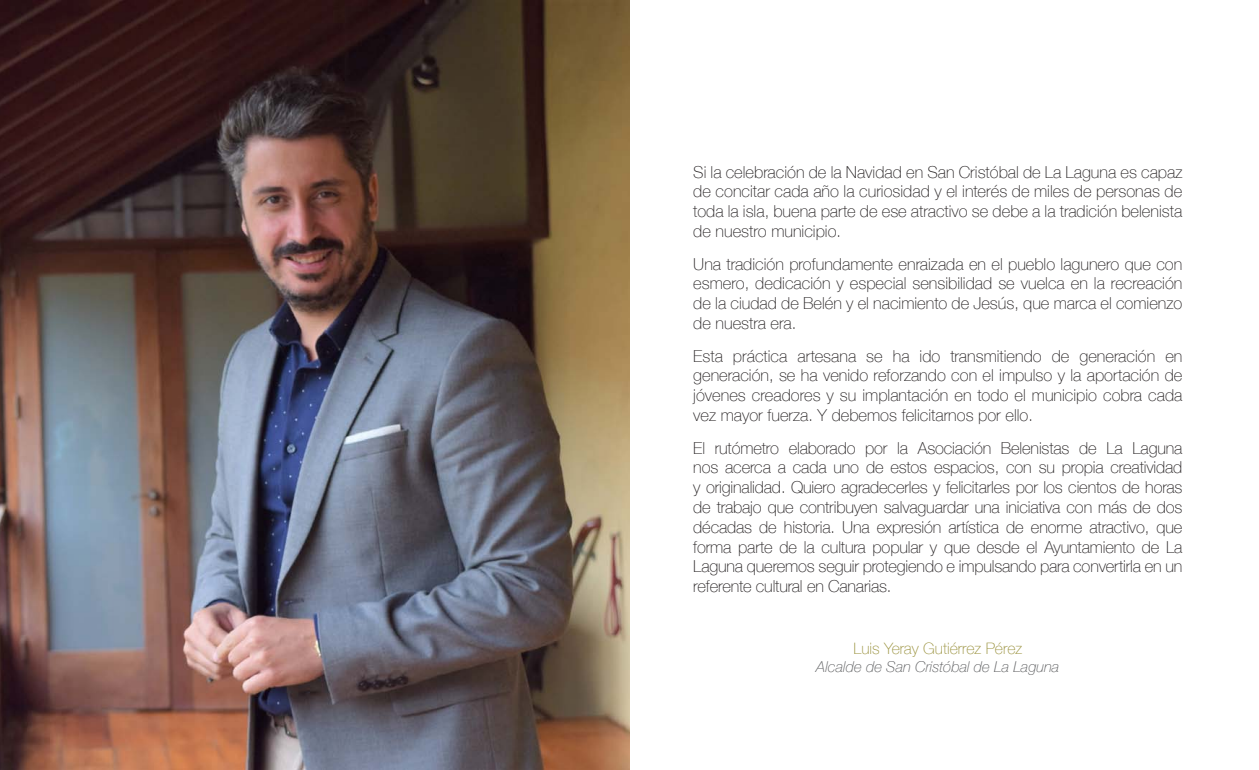
<style>
.page{position:relative;width:1259px;height:770px;background:#fff}
.page>*{position:absolute;margin:0;border:0;box-sizing:border-box;transform-origin:0 0}
.t1{font:100 16.5px/19.8px "Helvetica Neue";color:#231f20;text-align:justify}
.t2{font:100 15.75px "Helvetica Neue";color:#99913c}
.t3{font:italic 100 15px "Helvetica Neue";color:#57585a}
</style>
<div class="page">
<img style="left:0;top:0;width:629px;height:770px">
<p class="t1" style="left:693px;top:161px;width:490px">Si la celebración de la Navidad en San Cristóbal de La Laguna es capaz de concitar cada año la curiosidad y el interés de miles de personas de toda la isla, buena parte de ese atractivo se debe a la tradición belenista de nuestro municipio.</p>
<p class="t1" style="left:693px;top:253px;width:490px">Una tradición profundamente enraizada en el pueblo lagunero que con esmero, dedicación y especial sensibilidad se vuelca en la recreación de la ciudad de Belén y el nacimiento de Jesús, que marca el comienzo de nuestra era.</p>
<p class="t1" style="left:693px;top:345px;width:491px">Esta práctica artesana se ha ido transmitiendo de generación en generación, se ha venido reforzando con el impulso y la aportación de jóvenes creadores y su implantación en todo el municipio cobra cada vez mayor fuerza. Y debemos felicitarnos por ello.</p>
<p class="t1" style="left:693px;top:437px;width:491px">El rutómetro elaborado por la Asociación Belenistas de La Laguna nos acerca a cada uno de estos espacios, con su propia creatividad y originalidad. Quiero agradecerles y felicitarles por los cientos de horas de trabajo que contribuyen salvaguardar una iniciativa con más de dos décadas de historia. Una expresión artística de enorme atractivo, que forma parte de la cultura popular y que desde el Ayuntamiento de La Laguna queremos seguir protegiendo e impulsando para convertirla en un referente cultural en Canarias.</p>
<p class="t2" style="left:853px;top:636px;width:170px">Luis Yeray Gutiérrez Pérez</p>
<p class="t3" style="left:816px;top:655px;width:245px">Alcalde de San Cristóbal de La Laguna</p>
</div>
